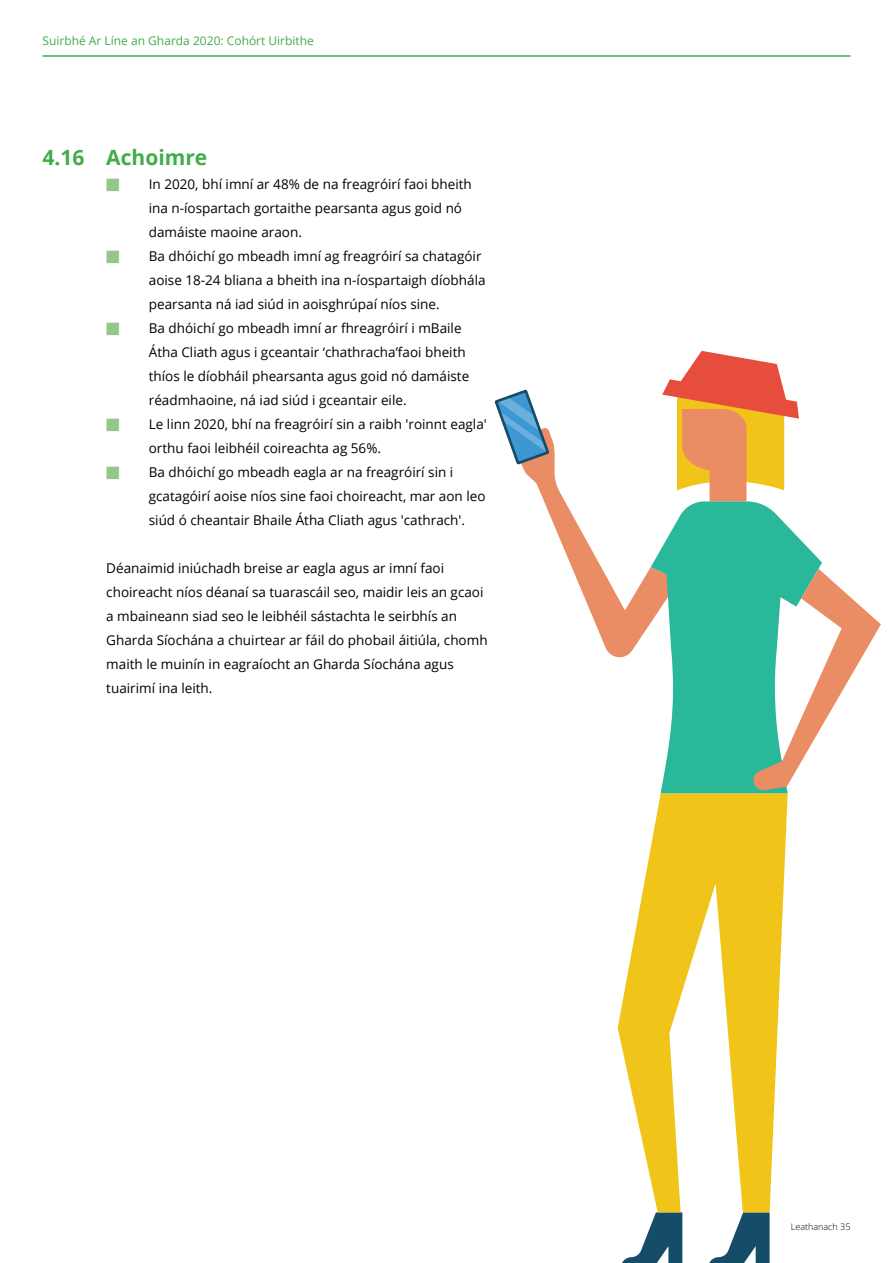
<style>
.page{position:relative;width:893px;height:1263px;background:#fff}
.page>*{position:absolute;margin:0;border:0;box-sizing:border-box;transform-origin:0 0}
.t1{font:700 21px "Open Sans";color:#41ad49}
.t2{font:13.5px/24px "Open Sans";color:#000}
.t3{font:12px "Open Sans";color:#41ad49}
.t4{font:300 9px "Open Sans";color:#000}
.s1{color:#93c789}
</style>
<div class="page">
<hr style="left:43px;top:55px;width:807px;height:2px;background:#41ad49">
<svg style="left:622px;top:1212px;width:60px;height:51px"></svg>
<svg style="left:709px;top:1212px;width:61px;height:51px"></svg>
<svg style="left:618px;top:793px;width:170px;height:419px;fill:#f0c419"></svg>
<svg style="left:495px;top:351px;width:386px;height:439px"></svg>
<p class="t3" style="left:43px;top:32px;width:273px">Suirbhé Ar Líne an Gharda 2020: Cohórt Uirbithe</p>
<h1 class="t1" style="left:43px;top:142px;width:166px">4.16 Achoimre</h1>
<p class="t2" style="left:149px;top:172px;width:325px;text-indent:-43px"><span class="s1">■</span> In 2020, bhí imní ar 48% de na freagróirí faoi bheith ina n-íospartach gortaithe pearsanta agus goid nó damáiste maoine araon.</p>
<p class="t2" style="left:149px;top:244px;width:338px;text-indent:-43px"><span class="s1">■</span> Ba dhóichí go mbeadh imní ag freagróirí sa chatagóir aoise 18-24 bliana a bheith ina n-íospartaigh díobhála pearsanta ná iad siúd in aoisghrúpaí níos sine.</p>
<p class="t2" style="left:149px;top:316px;width:322px;text-indent:-43px"><span class="s1">■</span> Ba dhóichí go mbeadh imní ar fhreagróirí i mBaile Átha Cliath agus i gceantair ‘chathracha’faoi bheith thíos le díobháil phearsanta agus goid nó damáiste réadmhaoine, ná iad siúd i gceantair eile.</p>
<p class="t2" style="left:149px;top:412px;width:340px;text-indent:-43px"><span class="s1">■</span> Le linn 2020, bhí na freagróirí sin a raibh 'roinnt eagla' orthu faoi leibhéil coireachta ag 56%.</p>
<p class="t2" style="left:149px;top:460px;width:338px;text-indent:-43px"><span class="s1">■</span> Ba dhóichí go mbeadh eagla ar na freagróirí sin i gcatagóirí aoise níos sine faoi choireacht, mar aon leo siúd ó cheantair Bhaile Átha Cliath agus 'cathrach'.</p>
<p class="t2" style="left:106px;top:556px;width:383px">Déanaimid iniúchadh breise ar eagla agus ar imní faoi choireacht níos déanaí sa tuarascáil seo, maidir leis an gcaoi a mbaineann siad seo le leibhéil sástachta le seirbhís an Gharda Síochána a chuirtear ar fáil do phobail áitiúla, chomh maith le muinín in eagraíocht an Gharda Síochána agus tuairimí ina leith.</p>
<p class="t4" style="left:791px;top:1221px;width:61px">Leathanach 35</p>
</div>
